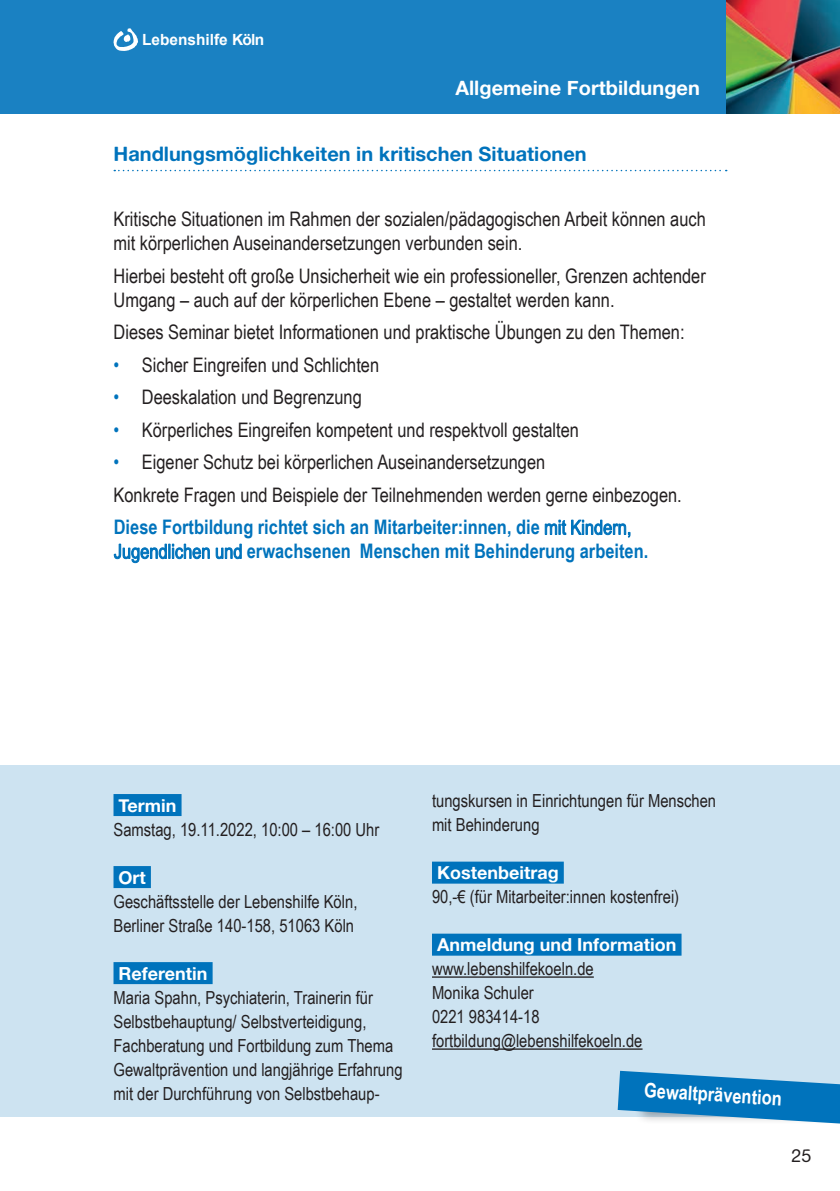
<style>
.page{position:relative;width:840px;height:1191px;background:#fff}
.page>*{position:absolute;margin:0;border:0;box-sizing:border-box;transform-origin:0 0}
.t1{font:20px/24px "Arial Narrow";color:#231f20}
.t2{font:700 20px "Arial Narrow";color:#0073bc}
.t3{font:20px "Alte Haas Grotesk Bold";color:#0073bc}
.t4{font:20px "Alte Haas Grotesk Bold";color:#fff}
.t5{font:700 20px "Arial Narrow";color:#fff}
.t6{font:18px/24px "Arial Narrow";color:#231f20}
.t7{font:18px "Alte Haas Grotesk Bold";color:#fff}
.t8{font:18px "Alte Haas Grotesk";color:#231f20}
.t9{font:700 15.4px "Arial";color:#fff}
.s1{color:#0073bc}
.s2{font-weight:700;color:#0073bc}
.s3{font-weight:400}
</style>
<div class="page">
<div style="left:0;top:765px;width:839px;height:352px;background:#cde3f1"></div>
<div style="left:0;top:0;width:839px;height:113px;background:#1a81c2"></div>
<svg style="left:113px;top:28px;width:25px;height:23px"></svg>
<img style="left:726px;top:0;width:113px;height:113px">
<svg style="left:114px;top:170px;width:612px;height:1px"></svg>
<div style="left:113px;top:794px;width:68px;height:22px;background:#0073bc"></div>
<div style="left:113px;top:866px;width:38px;height:22px;background:#0073bc"></div>
<div style="left:113px;top:962px;width:99px;height:22px;background:#0073bc"></div>
<div style="left:432px;top:861px;width:131px;height:22px;background:#0073bc"></div>
<div style="left:432px;top:933px;width:249px;height:22px;background:#0073bc"></div>
<hr style="left:432px;top:976px;width:161px;height:1px;background:#231f20">
<hr style="left:432px;top:1048px;width:210px;height:1px;background:#231f20">
<svg style="left:617px;top:1070px;width:222px;height:53px"></svg>
<p class="t9" style="left:142px;top:29px;width:124px">Lebenshilfe Köln</p>
<p class="t4" style="left:455px;top:76px;width:246px">Allgemeine Fortbildungen</p>
<p class="t3" style="left:113px;top:142px;width:474px">Handlungsmöglichkeiten in kritischen Situationen</p>
<p class="t1" style="left:113px;top:206px;width:593px">Kritische Situationen im Rahmen der sozialen/pädagogischen Arbeit können auch mit körperlichen Auseinandersetzungen verbunden sein.</p>
<p class="t1" style="left:113px;top:263px;width:593px">Hierbei besteht oft große Unsicherheit wie ein professioneller, Grenzen achtender<br>Umgang – auch auf der körperlichen Ebene – gestaltet werden kann.</p>
<p class="t1" style="left:113px;top:319px;width:572px">Dieses Seminar bietet Informationen und praktische Übungen zu den Themen:</p>
<p class="t1" style="left:113px;top:352px;width:267px"><span class="s1">•</span> Sicher Eingreifen und Schlichten</p>
<p class="t1" style="left:113px;top:384px;width:250px"><span class="s1">•</span> Deeskalation und Begrenzung</p>
<p class="t1" style="left:113px;top:417px;width:467px"><span class="s1">•</span> Körperliches Eingreifen kompetent und respektvoll gestalten</p>
<p class="t1" style="left:113px;top:445px;width:569px;line-height:32.6px"><span class="s1">•</span> Eigener Schutz bei körperlichen Auseinandersetzungen<br>Konkrete Fragen und Beispiele der Teilnehmenden werden gerne einbezogen.<br><span class="s2">Diese Fortbildung richtet sich an Mitarbeiter:innen, die</span> <span class="s1">mit Kindern,</span></p>
<p class="t2" style="left:114px;top:536px;width:535px"><span class="s3">Jugendlichen und</span> erwachsenen Menschen mit Behinderung arbeiten.</p>
<p class="t7" style="left:118px;top:794px;width:59px">Termin</p>
<p class="t6" style="left:113px;top:816px;width:267px">Samstag, 19.11.2022, 10:00 – 16:00 Uhr</p>
<p class="t7" style="left:118px;top:866px;width:29px">Ort</p>
<p class="t6" style="left:113px;top:888px;width:245px">Geschäftsstelle der Lebenshilfe Köln,<br>Berliner Straße 140-158, 51063 Köln</p>
<p class="t7" style="left:118px;top:962px;width:90px">Referentin</p>
<p class="t6" style="left:113px;top:984px;width:290px">Maria Spahn, Psychiaterin, Trainerin für Selbstbehauptung/ Selbstverteidigung, Fachberatung und Fortbildung zum Thema Gewaltprävention und langjährige Erfahrung mit der Durchführung von Selbstbehaup-</p>
<p class="t6" style="left:432px;top:788px;width:285px">tungskursen in Einrichtungen für Menschen mit Behinderung</p>
<p class="t7" style="left:437px;top:861px;width:123px">Kostenbeitrag</p>
<p class="t6" style="left:432px;top:884px;width:248px">90,-€ (für Mitarbeiter:innen kostenfrei)</p>
<p class="t7" style="left:437px;top:933px;width:241px">Anmeldung und Information</p>
<p class="t6" style="left:432px;top:956px;width:212px">www.lebenshilfekoeln.de<br>Monika Schuler<br>0221 983414-18 fortbildung@lebenshilfekoeln.de</p>
<p class="t5" style="left:645px;top:1074px;width:139px;rotate:4deg">Gewaltprävention</p>
<p class="t8" style="left:791px;top:1144px;width:22px">25</p>
</div>
